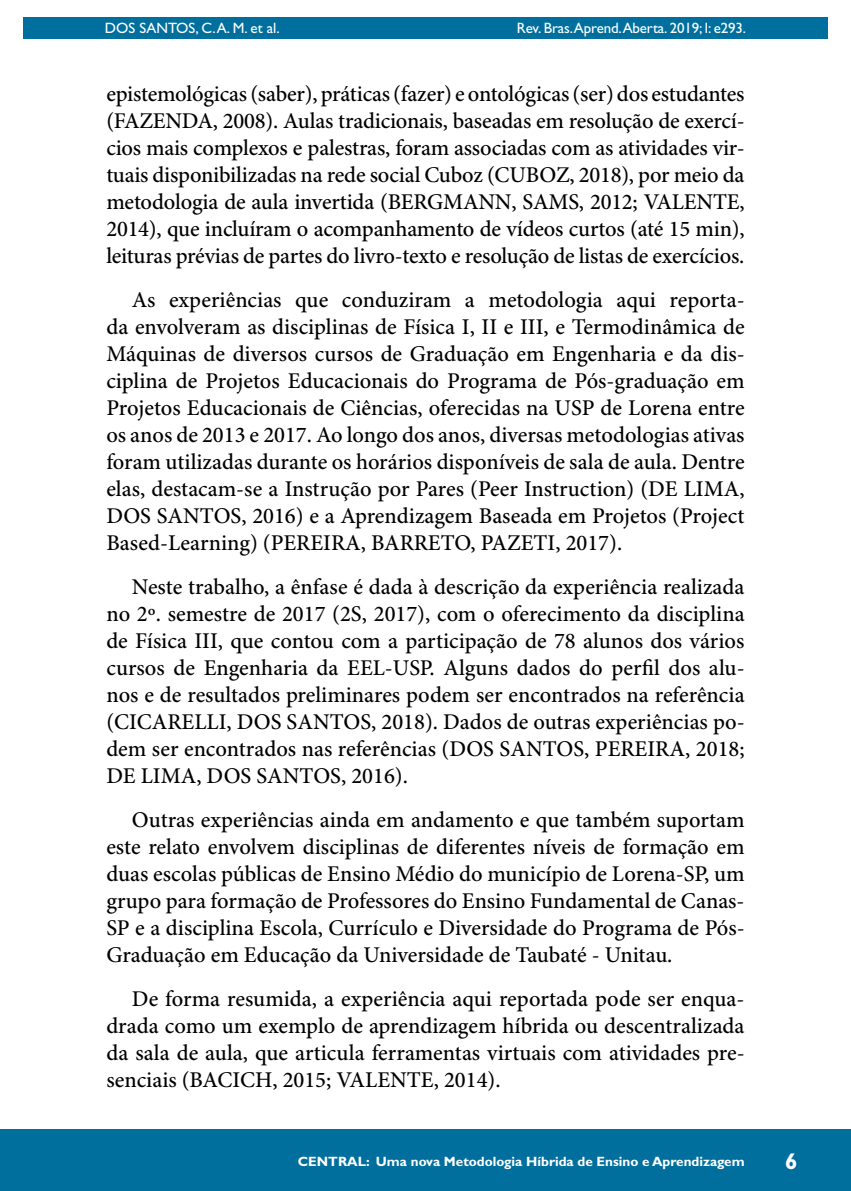
<style>
.page{position:relative;width:851px;height:1191px;background:#fff}
.page>*{position:absolute;margin:0;border:0;box-sizing:border-box;transform-origin:0 0}
.t1{font:500 22.5px/27px "Minion Pro";color:#000;text-align:justify}
.t2{font:700 22.5px "Gill Sans Std";color:#fff}
.t3{font:15px "Gill Sans Std";letter-spacing:-.01em;color:#fff}
.t4{font:700 13.5px "Gill Sans Std";color:#fff}
</style>
<div class="page">
<hr style="left:104px;top:0;width:1px;height:467px;background:#006f9e">
<div style="left:23px;top:17px;width:804px;height:21px;background:#006f9e"></div>
<div style="left:0;top:1129px;width:850px;height:62px;background:#006f9e"></div>
<p class="t3" style="left:105px;top:20px;width:176px">DOS SANTOS, C. A. M. et al.</p>
<p class="t3" style="left:517px;top:20px;width:231px">Rev. Bras.Aprend.Aberta. 2019; l: e293.</p>
<p class="t1" style="left:106px;top:81px;width:639px">epistemológicas (saber), práticas (fazer) e ontológicas (ser) dos estudantes (FAZENDA, 2008). Aulas tradicionais, baseadas em resolução de exercí&shy;cios mais complexos e palestras, foram associadas com as atividades vir&shy;tuais disponibilizadas na rede social Cuboz (CUBOZ, 2018), por meio da metodologia de aula invertida (BERGMANN, SAMS, 2012; VALENTE, 2014), que incluíram o acompanhamento de vídeos curtos (até 15 min), leituras prévias de partes do livro-texto e resolução de listas de exercícios.</p>
<p class="t1" style="left:106px;top:287px;width:639px;text-indent:26px">As experiências que conduziram a metodologia aqui reporta&shy;da envolveram as disciplinas de Física I, II e III, e Termodinâmica de Máquinas de diversos cursos de Graduação em Engenharia e da dis&shy;ciplina de Projetos Educacionais do Programa de Pós-graduação em Projetos Educacionais de Ciências, oferecidas na USP de Lorena entre os anos de 2013 e 2017. Ao longo dos anos, diversas metodologias ativas foram utilizadas durante os horários disponíveis de sala de aula. Dentre elas, destacam-se a Instrução por Pares (Peer Instruction) (DE LIMA, DOS SANTOS, 2016) e a Aprendizagem Baseada em Projetos (Project Based-Learning) (PEREIRA, BARRETO, PAZETI, 2017).</p>
<p class="t1" style="left:106px;top:574px;width:639px;text-indent:26px">Neste trabalho, a ênfase é dada à descrição da experiência realizada no 2º. semestre de 2017 (2S, 2017), com o oferecimento da disciplina de Física III, que contou com a participação de 78 alunos dos vários cursos de Engenharia da EEL-USP. Alguns dados do perfil dos alu&shy;nos e de resultados preliminares podem ser encontrados na referência (CICARELLI, DOS SANTOS, 2018). Dados de outras experiências po&shy;dem ser encontrados nas referências (DOS SANTOS, PEREIRA, 2018; DE LIMA, DOS SANTOS, 2016).</p>
<p class="t1" style="left:106px;top:807px;width:639px;text-indent:26px">Outras experiências ainda em andamento e que também suportam este relato envolvem disciplinas de diferentes níveis de formação em duas escolas públicas de Ensino Médio do município de Lorena-SP, um grupo para formação de Professores do Ensino Fundamental de Canas-SP e a disciplina Escola, Currículo e Diversidade do Programa de Pós-Graduação em Educação da Universidade de Taubaté - Unitau.</p>
<p class="t1" style="left:106px;top:986px;width:639px;text-indent:26px">De forma resumida, a experiência aqui reportada pode ser enqua&shy;drada como um exemplo de aprendizagem híbrida ou descentralizada da sala de aula, que articula ferramentas virtuais com atividades pre&shy;senciais (BACICH, 2015; VALENTE, 2014).</p>
<p class="t4" style="left:298px;top:1153px;width:448px">CENTRAL: Uma nova Metodologia Híbrida de Ensino e Aprendizagem</p>
<p class="t2" style="left:785px;top:1148px;width:14px">6</p>
</div>
